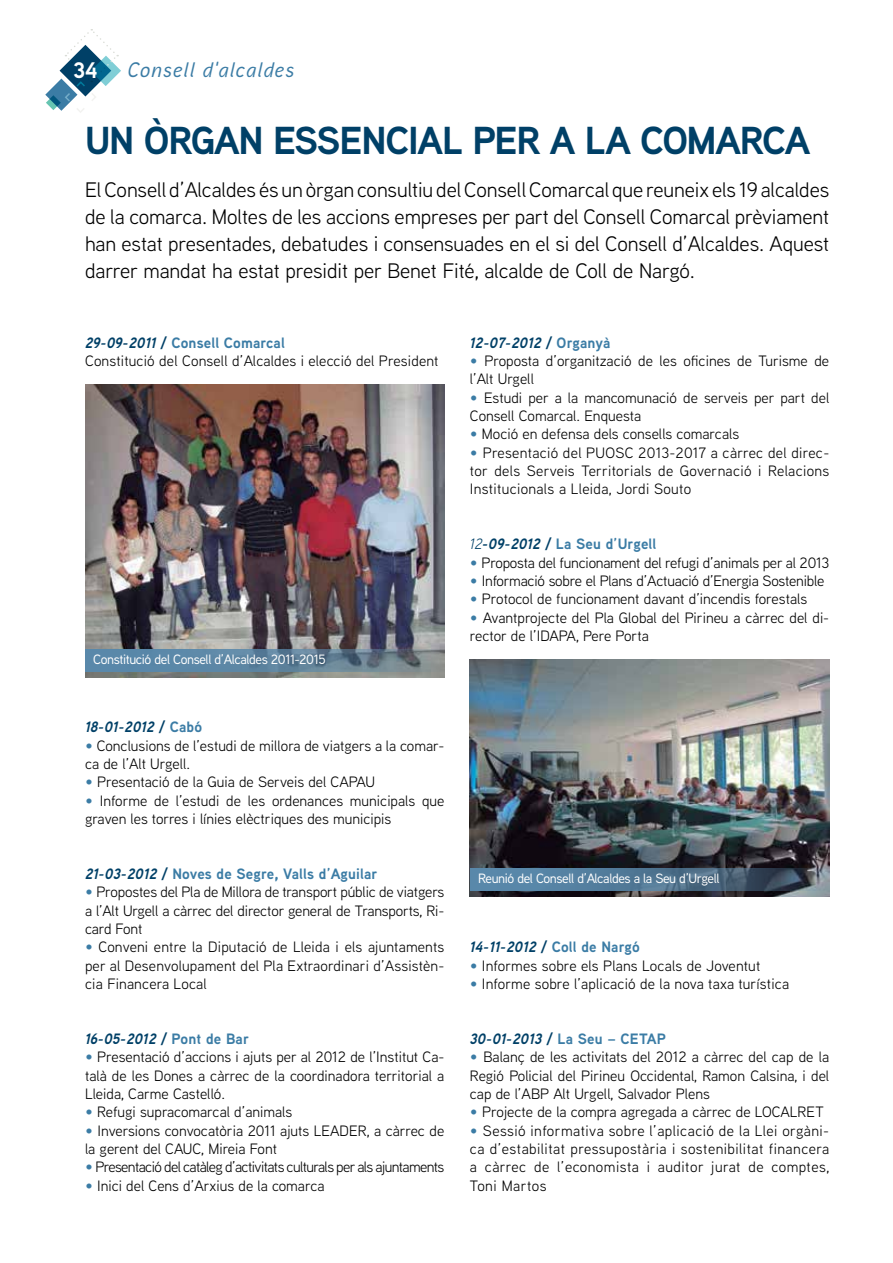
<style>
.page{position:relative;width:893px;height:1263px;background:#fff}
.page>*{position:absolute;margin:0;border:0;box-sizing:border-box;transform-origin:0 0}
.t1{font:700 39px "Aaux Next";letter-spacing:-.03em;color:#004067}
.t2{font:700 22.5px "Aaux Next";color:#fff}
.t3{font:21px/27px "Aaux Next";letter-spacing:-.005em;color:#000;text-align:justify}
.t4{font:italic 500 21px "Aaux Next";letter-spacing:.06em;color:#3b7ca5}
.t5{font:15px/18.3px "Aaux Next";color:#000}
.t6{font:italic 700 15px "Aaux Next";letter-spacing:.01em;color:#004067}
.t7{font:700 15px "Aaux Next";letter-spacing:.01em;color:#3b7ca5}
.t8{font:15px "Aaux Next";letter-spacing:-.04em;color:#000}
.t9{font:500 13.5px "Aaux Next";letter-spacing:-.03em;color:#fff}
.s1{font-style:italic;color:#004067}
.s2{font-style:normal;color:#3b7ca5}
.s3{font-weight:700;color:#3b7ca5}
.s4{font-weight:400;font-style:italic;color:#004067}
</style>
<div class="page">
<svg style="left:45px;top:29px;width:76px;height:84px"></svg>
<img style="left:85px;top:384px;width:359px;height:293px">
<img style="left:470px;top:659px;width:359px;height:238px">
<svg style="left:470px;top:868px;width:359px;height:22px;background:#50718b"></svg>
<svg style="left:85px;top:649px;width:359px;height:22px;background:#608299"></svg>
<h2 class="t2" style="left:73px;top:54px;width:26px">34</h2>
<h3 class="t4" style="left:128px;top:55px;width:168px">Consell d'alcaldes</h3>
<h1 class="t1" style="left:85px;top:113px;width:727px">UN ÒRGAN ESSENCIAL PER A LA COMARCA</h1>
<p class="t3" style="left:85px;top:176px;width:746px">El Consell d’Alcaldes és un òrgan consultiu del Consell Comarcal que reuneix els 19 alcaldes de la comarca. Moltes de les accions empreses per part del Consell Comarcal prèviament han estat presentades, debatudes i consensuades en el si del Consell d’Alcaldes. Aquest darrer mandat ha estat presidit per Benet Fité, alcalde de Coll de Nargó.</p>
<p class="t7" style="left:85px;top:332px;width:201px"><span class="s1">29-09-2011 /</span> Consell Comarcal</p>
<p class="t5" style="left:85px;top:351px;width:355px">Constitució del Consell d’Alcaldes i elecció del President</p>
<p class="t9" style="left:93px;top:650px;width:234px">Constitució del Consell d’Alcaldes 2011-2015</p>
<p class="t6" style="left:85px;top:716px;width:118px">18-01-2012 / <span class="s2">Cabó</span></p>
<p class="t5" style="left:85px;top:736px;width:361px"><span class="s3">•</span> Conclusions de l’estudi de millora de viatgers a la comar&shy;ca de l’Alt Urgell.</p>
<p class="t5" style="left:85px;top:772px;width:291px"><span class="s3">•</span> Presentació de la Guia de Serveis del CAPAU</p>
<p class="t5" style="left:85px;top:791px;width:361px"><span class="s3">•</span> Informe de l’estudi de les ordenances municipals que graven les torres i línies elèctriques des municipis</p>
<p class="t7" style="left:85px;top:863px;width:294px"><span class="s1">21-03-2012 /</span> Noves de Segre, Valls d’Aguilar</p>
<p class="t5" style="left:85px;top:882px;width:361px;text-align:justify"><span class="s3">•</span> Propostes del Pla de Millora de transport públic de viatgers a l’Alt Urgell a càrrec del director general de Transports, Ri&shy;card Font</p>
<p class="t5" style="left:85px;top:937px;width:361px;text-align:justify"><span class="s3">•</span> Conveni entre la Diputació de Lleida i els ajuntaments per al Desenvolupament del Pla Extraordinari d’Assistèn&shy;cia Financera Local</p>
<p class="t6" style="left:85px;top:1028px;width:166px">16-05-2012 / <span class="s2">Pont de Bar</span></p>
<p class="t5" style="left:85px;top:1047px;width:361px;text-align:justify"><span class="s3">•</span> Presentació d’accions i ajuts per al 2012 de l’Institut Ca&shy;talà de les Dones a càrrec de la coordinadora territorial a Lleida, Carme Castelló.</p>
<p class="t5" style="left:85px;top:1102px;width:209px"><span class="s3">•</span> Refugi supracomarcal d’animals</p>
<p class="t5" style="left:85px;top:1121px;width:361px"><span class="s3">•</span> Inversions convocatòria 2011 ajuts LEADER, a càrrec de la gerent del CAUC, Mireia Font</p>
<p class="t8" style="left:85px;top:1157px;width:361px"><span class="s3">•</span> Presentació del catàleg d’activitats culturals per als ajuntaments</p>
<p class="t5" style="left:85px;top:1176px;width:241px"><span class="s3">•</span> Inici del Cens d’Arxius de la comarca</p>
<p class="t6" style="left:470px;top:332px;width:142px">12-07-2012 / <span class="s2">Organyà</span></p>
<p class="t5" style="left:470px;top:351px;width:361px"><span class="s3">•</span> Proposta d’organització de les oficines de Turisme de l’Alt Urgell</p>
<p class="t5" style="left:470px;top:388px;width:361px"><span class="s3">•</span> Estudi per a la mancomunació de serveis per part del<br>Consell Comarcal. Enquesta</p>
<p class="t5" style="left:470px;top:424px;width:271px"><span class="s3">•</span> Moció en defensa dels consells comarcals</p>
<p class="t5" style="left:470px;top:443px;width:361px;text-align:justify"><span class="s3">•</span> Presentació del PUOSC 2013-2017 a càrrec del direc&shy;tor dels Serveis Territorials de Governació i Relacions Institucionals a Lleida, Jordi Souto</p>
<p class="t7" style="left:470px;top:533px;width:188px"><span class="s4">12</span><span class="s1">-09-2012 /</span> La Seu d’Urgell</p>
<p class="t5" style="left:470px;top:553px;width:361px"><span class="s3">•</span> Proposta del funcionament del refugi d’animals per al 2013</p>
<p class="t5" style="left:470px;top:571px;width:356px"><span class="s3">•</span> Informació sobre el Plans d’Actuació d’Energia Sostenible</p>
<p class="t5" style="left:470px;top:589px;width:339px"><span class="s3">•</span> Protocol de funcionament davant d’incendis forestals</p>
<p class="t5" style="left:470px;top:608px;width:361px"><span class="s3">•</span> Avantprojecte del Pla Global del Pirineu a càrrec del di&shy;rector de l’IDAPA, Pere Porta</p>
<p class="t9" style="left:478px;top:869px;width:243px">Reunió del Consell d’Alcaldes a la Seu d’Urgell</p>
<p class="t6" style="left:470px;top:936px;width:171px">14-11-2012 / <span class="s2">Coll de Nargó</span></p>
<p class="t5" style="left:470px;top:956px;width:292px"><span class="s3">•</span> Informes sobre els Plans Locals de Joventut</p>
<p class="t5" style="left:470px;top:974px;width:321px"><span class="s3">•</span> Informe sobre l’aplicació de la nova taxa turística</p>
<p class="t6" style="left:470px;top:1028px;width:198px">30-01-2013 / <span class="s2">La Seu – CETAP</span></p>
<p class="t5" style="left:470px;top:1047px;width:361px;text-align:justify"><span class="s3">•</span> Balanç de les activitats del 2012 a càrrec del cap de la Regió Policial del Pirineu Occidental, Ramon Calsina, i del cap de l’ABP Alt Urgell, Salvador Plens</p>
<p class="t5" style="left:470px;top:1102px;width:355px"><span class="s3">•</span> Projecte de la compra agregada a càrrec de LOCALRET</p>
<p class="t5" style="left:470px;top:1121px;width:361px;text-align:justify"><span class="s3">•</span> Sessió informativa sobre l’aplicació de la Llei orgàni&shy;ca d’estabilitat pressupostària i sostenibilitat financera a càrrec de l’economista i auditor jurat de comptes, Toni Martos</p>
</div>
